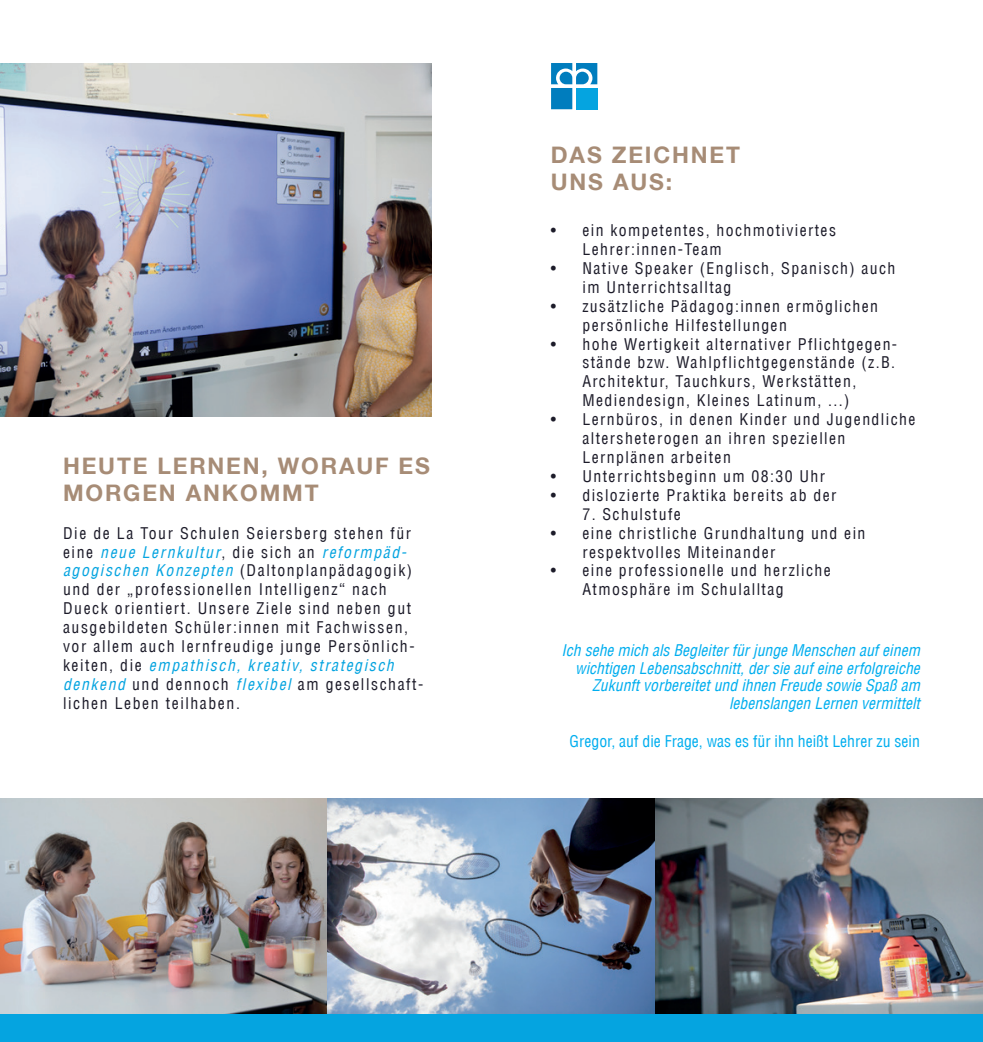
<style>
.page{position:relative;width:983px;height:1042px;background:#fff}
.page>*{position:absolute;margin:0;border:0;box-sizing:border-box;transform-origin:0 0}
.t1{font:700 22.75px/27.3px "Helvetica Neue LT";letter-spacing:.08em;color:#a78c76}
.t2{font:condensed 15.75px/18.9px "Helvetica LT";letter-spacing:.09em;color:#1c1b29}
.t3{font:italic condensed 15.75px/17.5px "Helvetica LT";color:#00aeef;text-align:right}
.t4{font:condensed 15.75px "Helvetica LT";color:#00aeef}
.s1{font-style:italic;color:#05a4e0}
</style>
<div class="page">
<img style="left:0;top:63px;width:432px;height:354px">
<svg style="left:551px;top:63px;width:46px;height:46px"></svg>
<div style="left:576px;top:88px;width:21px;height:21px;background:#05a4e0"></div>
<img style="left:0;top:798px;width:982px;height:216px">
<div style="left:0;top:1014px;width:982px;height:28px;background:#05a4e0"></div>
<h1 class="t1" style="left:63px;top:451px;width:368px">HEUTE LERNEN, WORAUF ES<br>MORGEN ANKOMMT</h1>
<p class="t2" style="left:63px;top:523px;width:362px">Die de La Tour Schulen Seiersberg stehen für eine <span class="s1">neue Lernkultur</span>, die sich an <span class="s1">reformpäd&shy;agogischen Konzepten</span> (Daltonplanpädagogik) und der „professionellen Intelligenz“ nach Dueck orientiert. Unsere Ziele sind neben gut ausgebildeten Schüler:innen mit Fachwissen, vor allem auch lernfreudige junge Persönlich&shy;keiten, die <span class="s1">empathisch, kreativ, strategisch denkend</span> und dennoch <span class="s1">flexibel</span> am gesellschaft&shy;lichen Leben teilhaben.</p>
<h1 class="t1" style="left:550px;top:140px;width:190px">DAS ZEICHNET<br>UNS AUS:</h1>
<p class="t2" style="left:582px;top:221px;width:255px;text-indent:-32px">• ein kompetentes, hochmotiviertes<br>Lehrer:innen-Team</p>
<p class="t2" style="left:582px;top:259px;width:314px;text-indent:-32px">• Native Speaker (Englisch, Spanisch) auch im Unterrichtsalltag</p>
<p class="t2" style="left:582px;top:296px;width:297px;text-indent:-32px">• zusätzliche Pädagog:innen ermöglichen persönliche Hilfestellungen</p>
<p class="t2" style="left:582px;top:334px;width:316px;text-indent:-32px">• hohe Wertigkeit alternativer Pflichtgegen&shy;stände bzw. Wahlpflichtgegenstände (z.B.<br>Architektur, Tauchkurs, Werkstätten, Mediendesign, Kleines Latinum, ...)</p>
<p class="t2" style="left:582px;top:410px;width:334px;text-indent:-32px">• Lernbüros, in denen Kinder und Jugendliche altersheterogen an ihren speziellen<br>Lernplänen arbeiten</p>
<p class="t2" style="left:550px;top:467px;width:275px">• Unterrichtsbeginn um 08:30 Uhr</p>
<p class="t2" style="left:550px;top:485px;width:287px">• dislozierte Praktika bereits ab der</p>
<p class="t2" style="left:582px;top:504px;width:100px">7. Schulstufe</p>
<p class="t2" style="left:582px;top:523px;width:284px;text-indent:-32px">• eine christliche Grundhaltung und ein respektvolles Miteinander</p>
<p class="t2" style="left:582px;top:561px;width:250px;text-indent:-32px">• eine professionelle und herzliche<br>Atmosphäre im Schulalltag</p>
<p class="t3" style="left:561px;top:642px;width:360px">Ich sehe mich als Begleiter für junge Menschen auf einem wichtigen Lebensabschnitt, der sie auf eine erfolgreiche Zukunft vorbereitet und ihnen Freude sowie Spaß am lebenslangen Lernen vermittelt</p>
<p class="t4" style="left:569px;top:731px;width:352px">Gregor, auf die Frage, was es für ihn heißt Lehrer zu sein</p>
</div>
